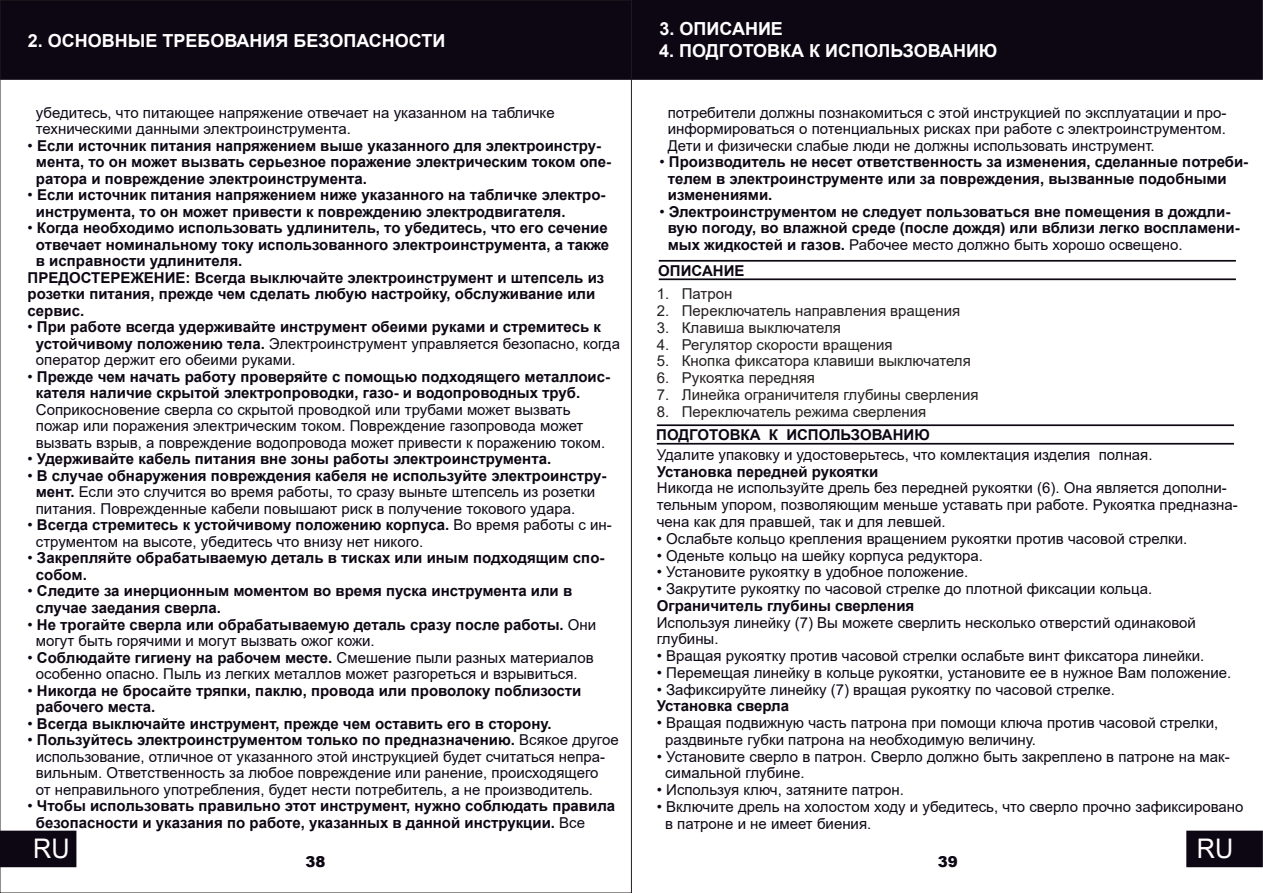
<style>
.page{position:relative;width:1263px;height:893px;background:#fff}
.page>*{position:absolute;margin:0;border:0;box-sizing:border-box;transform-origin:0 0}
.t1{font:27px "Arial";color:#fff;scale:.93 1}
.t2{font:700 18px "Arial";color:#fff}
.t3{font:15px/16.5px "Arial";color:#0d0714}
.t4{font:700 15px/16.5px "Arial";color:#0d0714}
.t5{font:15px "Arial";color:#241f1f}
.t6{font:900 15px "Arial";color:#0d0714}
.s1{font-weight:400}
.s2{font-weight:700}
</style>
<div class="page">
<div style="left:2px;top:2px;width:628px;height:78px;background:#0d0714"></div>
<div style="left:632px;top:0;width:631px;height:80px;background:#0d0714"></div>
<svg style="left:658px;top:259px;width:578px;height:3px"></svg>
<svg style="left:656px;top:424px;width:578px;height:3px"></svg>
<svg style="left:658px;top:278px;width:578px;height:3px"></svg>
<svg style="left:656px;top:442px;width:578px;height:3px"></svg>
<div style="left:0;top:831px;width:76px;height:36px;background:#0d0714"></div>
<div style="left:1186px;top:831px;width:77px;height:36px;background:#0d0714"></div>
<p class="t2" style="left:28px;top:34px;width:419px">2. ОСНОВНЫЕ ТРЕБОВАНИЯ БЕЗОПАСНОСТИ</p>
<p class="t3" style="left:36px;top:106px;width:520px">убедитесь, что питающее напряжение отвечает на указанном на табличке техническими данными электроинструмента.</p>
<p class="t4" style="left:36px;top:139px;width:577px;text-indent:-8px"><span class="s1">•</span> Если источник питания напряжением выше указанного для электроинстру&shy;мента, то он может вызвать серьезное поражение электрическим током опе&shy;ратора и повреждение электроинструмента.</p>
<p class="t4" style="left:36px;top:188px;width:571px;text-indent:-8px"><span class="s1">•</span> Если источник питания напряжением ниже указанного на табличке электро&shy;инструмента, то он может привести к повреждению электродвигателя.</p>
<p class="t4" style="left:28px;top:221px;width:582px"><span class="s1">•</span> Когда необходимо использовать удлинитель, то убедитесь, что его сечение</p>
<p class="t4" style="left:36px;top:238px;width:575px">отвечает номинальному току использованного электроинструмента, а также</p>
<p class="t4" style="left:36px;top:254px;width:208px">в исправности удлинителя.</p>
<p class="t4" style="left:28px;top:271px;width:578px">ПРЕДОСТЕРЕЖЕНИЕ: Всегда выключайте электроинструмент и штепсель из</p>
<p class="t4" style="left:28px;top:287px;width:569px">розетки питания, прежде чем сделать любую настройку, обслуживание или</p>
<p class="t4" style="left:28px;top:304px;width:58px">сервис.</p>
<p class="t4" style="left:36px;top:320px;width:586px;text-indent:-8px"><span class="s1">•</span> При работе всегда удерживайте инструмент обеими руками и стремитесь к устойчивому положению тела. <span class="s1">Электроинструмент управляется безопасно, когда оператор держит его обеими руками.</span></p>
<p class="t4" style="left:36px;top:370px;width:576px;text-indent:-8px"><span class="s1">•</span> Прежде чем начать работу проверяйте с помощью подходящего металлоис&shy;кателя наличие скрытой электропроводки, газо- и водопроводных труб.</p>
<p class="t3" style="left:36px;top:403px;width:571px">Соприкосновение сверла со скрытой проводкой или трубами может вызвать пожар или поражения электрическим током. Повреждение газопровода может вызвать взрыв, а повреждение водопровода может привести к поражению током.</p>
<p class="t4" style="left:28px;top:452px;width:525px"><span class="s1">•</span> Удерживайте кабель питания вне зоны работы электроинструмента.</p>
<p class="t3" style="left:36px;top:469px;width:572px;text-indent:-8px">• <span class="s2">В случае обнаружения повреждения кабеля не используйте электроинстру&shy;мент.</span> Если это случится во время работы, то сразу выньте штепсель из розетки питания. Поврежденные кабели повышают риск в получение токового удара.</p>
<p class="t3" style="left:36px;top:518px;width:577px;text-indent:-8px">• <span class="s2">Всегда стремитесь к устойчивому положению корпуса.</span> Во время работы с ин&shy;струментом на высоте, убедитесь что внизу нет никого.</p>
<p class="t4" style="left:36px;top:551px;width:570px;text-indent:-8px"><span class="s1">•</span> Закрепляйте обрабатываемую деталь в тисках или иным подходящим спо&shy;собом.</p>
<p class="t4" style="left:36px;top:584px;width:538px;text-indent:-8px"><span class="s1">•</span> Следите за инерционным моментом во время пуска инструмента или в случае заедания сверла.</p>
<p class="t4" style="left:36px;top:617px;width:562px;text-indent:-8px"><span class="s1">•</span> Не трогайте сверла или обрабатываемую деталь сразу после работы. <span class="s1">Они могут быть горячими и могут вызвать ожог кожи.</span></p>
<p class="t3" style="left:28px;top:650px;width:568px;text-align:center">• <span class="s2">Соблюдайте гигиену на рабочем месте.</span> Смешение пыли разных материалов особенно опасно. Пыль из легких металлов может разгореться и взрывиться.</p>
<p class="t4" style="left:36px;top:683px;width:547px;text-indent:-8px"><span class="s1">•</span> Никогда не бросайте тряпки, паклю, провода или проволоку поблизости рабочего места.</p>
<p class="t4" style="left:28px;top:716px;width:526px"><span class="s1">•</span> Всегда выключайте инструмент, прежде чем оставить его в сторону.</p>
<p class="t3" style="left:36px;top:733px;width:584px;text-indent:-8px">• <span class="s2">Пользуйтесь электроинструментом только по предназначению.</span> Всякое другое использование, отличное от указанного этой инструкцией будет считаться непра&shy;вильным. Ответственность за любое повреждение или ранение, происходящего<br>от неправильного употребления, будет нести потребитель, а не производитель.</p>
<p class="t4" style="left:36px;top:799px;width:581px;text-indent:-8px"><span class="s1">•</span> Чтобы использовать правильно этот инструмент, нужно соблюдать правила безопасности и указания по работе, указанных в данной инструкции. <span class="s1">Все</span></p>
<p class="t2" style="left:659px;top:22px;width:125px">3. ОПИСАНИЕ</p>
<p class="t2" style="left:659px;top:43px;width:340px">4. ПОДГОТОВКА К ИСПОЛЬЗОВАНИЮ</p>
<p class="t3" style="left:668px;top:106px;width:560px;text-align:justify">потребители должны познакомиться с этой инструкцией по эксплуатации и про&shy;информироваться о потенциальных рисках при работе с электроинструментом.<br>Дети и физически слабые люди не должны использовать инструмент.</p>
<p class="t4" style="left:668px;top:155px;width:582px;text-indent:-8px"><span class="s1">•</span> Производитель не несет ответственность за изменения, сделанные потреби&shy;телем в электроинструменте или за повреждения, вызванные подобными изменениями.</p>
<p class="t4" style="left:668px;top:205px;width:573px;text-indent:-8px"><span class="s1">•</span> Электроинструментом не следует пользоваться вне помещения в дождли&shy;вую погоду, во влажной среде (после дождя) или вблизи легко воспламени&shy;мых жидкостей и газов. <span class="s1">Рабочее место должно быть хорошо освещено.</span></p>
<p class="t4" style="left:658px;top:263px;width:88px">ОПИСАНИЕ</p>
<p class="t5" style="left:657px;top:288px;width:77px">1. Патрон</p>
<p class="t5" style="left:657px;top:305px;width:305px">2. Переключатель направления вращения</p>
<p class="t5" style="left:657px;top:322px;width:186px">3. Клавиша выключателя</p>
<p class="t5" style="left:657px;top:339px;width:237px">4. Регулятор скорости вращения</p>
<p class="t5" style="left:657px;top:355px;width:315px">5. Кнопка фиксатора клавиши выключателя</p>
<p class="t5" style="left:657px;top:372px;width:160px">6. Рукоятка передняя</p>
<p class="t5" style="left:657px;top:389px;width:323px">7. Линейка ограничителя глубины сверления</p>
<p class="t5" style="left:657px;top:406px;width:271px">8. Переключатель режима сверления</p>
<p class="t4" style="left:656px;top:427px;width:275px">ПОДГОТОВКА К ИСПОЛЬЗОВАНИЮ</p>
<p class="t3" style="left:657px;top:448px;width:497px">Удалите упаковку и удостоверьтесь, что комлектация изделия полная.</p>
<p class="t4" style="left:657px;top:465px;width:223px">Установка передней рукоятки</p>
<p class="t3" style="left:657px;top:481px;width:582px">Никогда не используйте дрель без передней рукоятки (6). Она является дополни&shy;тельным упором, позволяющим меньше уставать при работе. Рукоятка предназна&shy;чена как для правшей, так и для левшей.</p>
<p class="t3" style="left:657px;top:532px;width:532px">• Ослабьте кольцо крепления вращением рукоятки против часовой стрелки.</p>
<p class="t3" style="left:657px;top:548px;width:328px">• Оденьте кольцо на шейку корпуса редуктора.</p>
<p class="t3" style="left:657px;top:565px;width:313px">• Установите рукоятку в удобное положение.</p>
<p class="t3" style="left:657px;top:582px;width:497px">• Закрутите рукоятку по часовой стрелке до плотной фиксации кольца.</p>
<p class="t4" style="left:657px;top:599px;width:259px">Ограничитель глубины сверления</p>
<p class="t3" style="left:657px;top:615px;width:541px">Используя линейку (7) Вы можете сверлить несколько отверстий одинаковой глубины.</p>
<p class="t3" style="left:657px;top:649px;width:549px">• Вращая рукоятку против часовой стрелки ослабьте винт фиксатора линейки.</p>
<p class="t3" style="left:657px;top:666px;width:576px">• Перемещая линейку в кольце рукоятки, установите ее в нужное Вам положение.</p>
<p class="t3" style="left:657px;top:682px;width:460px">• Зафиксируйте линейку (7) вращая рукоятку по часовой стрелке.</p>
<p class="t4" style="left:657px;top:699px;width:134px">Установка сверла</p>
<p class="t3" style="left:665px;top:716px;width:555px;text-indent:-8px">• Вращая подвижную часть патрона при помощи ключа против часовой стрелки, раздвиньте губки патрона на необходимую величину.</p>
<p class="t3" style="left:665px;top:749px;width:566px;text-indent:-8px">• Установите сверло в патрон. Сверло должно быть закреплено в патроне на мак&shy;симальной глубине.</p>
<p class="t3" style="left:657px;top:783px;width:249px">• Используя ключ, затяните патрон.</p>
<p class="t3" style="left:665px;top:800px;width:580px;text-indent:-8px">• Включите дрель на холостом ходу и убедитесь, что сверло прочно зафиксировано в патроне и не имеет биения.</p>
<h1 class="t1" style="left:33px;top:839px;width:41px">RU</h1>
<p class="t6" style="left:305px;top:856px;width:22px">38</p>
<p class="t6" style="left:938px;top:856px;width:22px">39</p>
<h1 class="t1" style="left:1197px;top:839px;width:41px">RU</h1>
</div>
